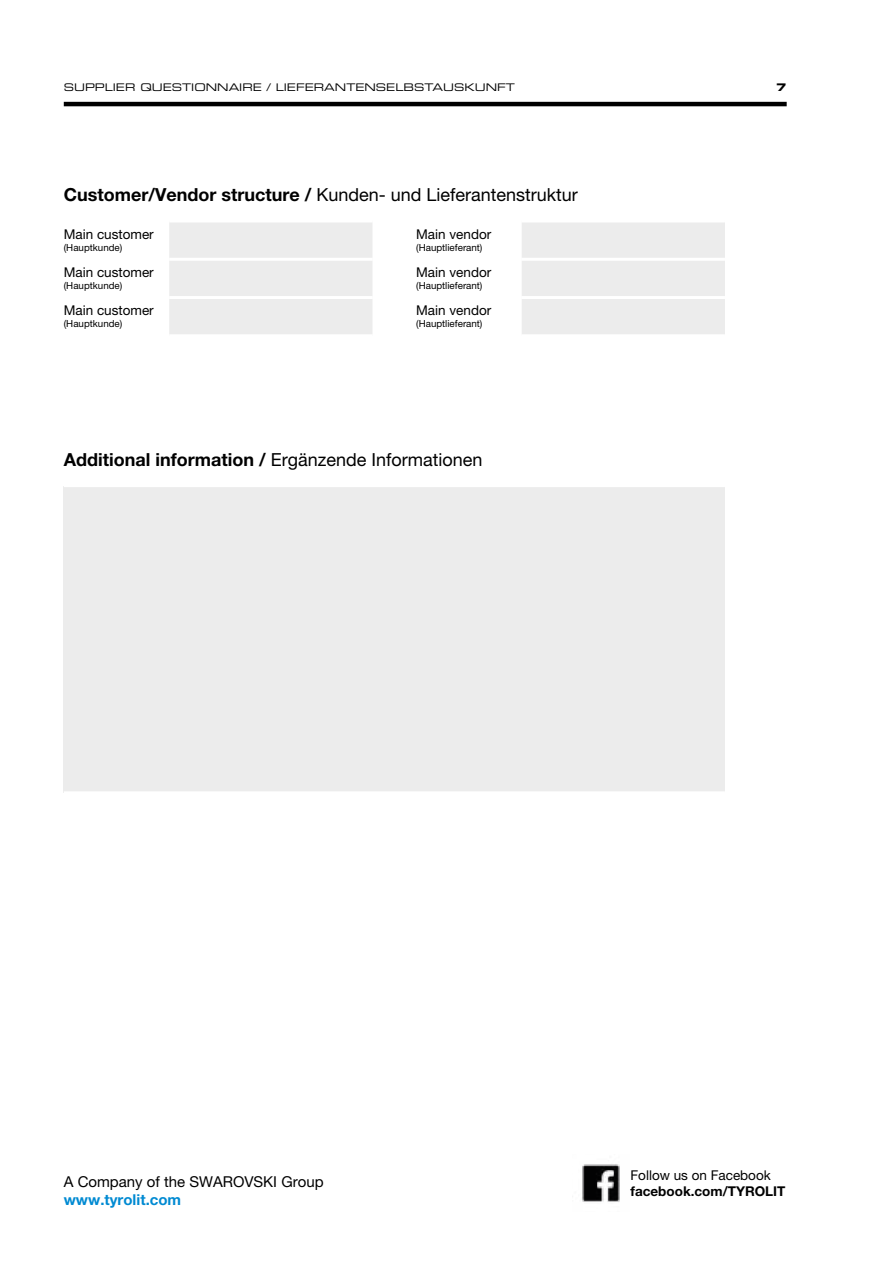
<style>
.page{position:relative;width:893px;height:1263px;background:#fff}
.page>*{position:absolute;margin:0;border:0;box-sizing:border-box;transform-origin:0 0}
.t1{font:18px "Helvetica Neue LT Pro";color:#000}
.t2{font:15px "Helvetica Neue LT Pro";color:#000}
.t3{font:700 15px "Helvetica Neue LT Pro";color:#008ad2}
.t4{font:13.5px "Helvetica Neue LT Pro";color:#000}
.t5{font:700 13.5px "Helvetica Neue LT Pro";color:#000}
.t6{font:10.5px "Eurostile LT Std Ex 2";color:#000}
.t7{font:10.5px "Eurostile LT Std Bold Ex 2";color:#000}
.t8{font:9.75px "Helvetica Neue LT Pro";color:#000}
.s1{font-weight:700}
</style>
<div class="page">
<hr style="left:64px;top:102px;width:723px;height:4px;background:#000">
<div style="left:64px;top:486px;width:661px;height:306px;background:#ececec"></div>
<hr style="left:64px;top:485px;width:661px;height:2px;background:#fff">
<hr style="left:64px;top:791px;width:661px;height:2px;background:#fff">
<svg style="left:169px;top:222px;width:556px;height:112px;fill:#ececec"></svg>
<hr style="left:169px;top:258px;width:203px;height:3px;background:#fff">
<hr style="left:372px;top:258px;width:44px;height:3px;background:#fff">
<hr style="left:416px;top:258px;width:106px;height:3px;background:#fff">
<hr style="left:522px;top:258px;width:203px;height:3px;background:#fff">
<hr style="left:169px;top:296px;width:203px;height:3px;background:#fff">
<hr style="left:372px;top:296px;width:44px;height:3px;background:#fff">
<hr style="left:416px;top:296px;width:106px;height:3px;background:#fff">
<hr style="left:522px;top:296px;width:203px;height:3px;background:#fff">
<img style="left:582px;top:1164px;width:38px;height:38px">
<p class="t6" style="left:64px;top:80px;width:453px">SUPPLIER QUESTIONNAIRE / LIEFERANTENSELBSTAUSKUNFT</p>
<p class="t7" style="left:776px;top:80px;width:12px">7</p>
<p class="t1" style="left:64px;top:184px;width:516px"><span class="s1">Customer/Vendor structure /</span> Kunden- und Lieferantenstruktur</p>
<p class="t4" style="left:64px;top:226px;width:92px">Main customer</p>
<p class="t8" style="left:64px;top:242px;width:60px">(Hauptkunde)</p>
<p class="t4" style="left:416px;top:226px;width:77px">Main vendor</p>
<p class="t8" style="left:416px;top:242px;width:68px">(Hauptlieferant)</p>
<p class="t4" style="left:64px;top:264px;width:92px">Main customer</p>
<p class="t8" style="left:64px;top:280px;width:60px">(Hauptkunde)</p>
<p class="t4" style="left:416px;top:264px;width:77px">Main vendor</p>
<p class="t8" style="left:416px;top:280px;width:68px">(Hauptlieferant)</p>
<p class="t4" style="left:64px;top:303px;width:92px">Main customer</p>
<p class="t8" style="left:64px;top:318px;width:60px">(Hauptkunde)</p>
<p class="t4" style="left:416px;top:303px;width:77px">Main vendor</p>
<p class="t8" style="left:416px;top:318px;width:68px">(Hauptlieferant)</p>
<p class="t1" style="left:64px;top:449px;width:420px"><span class="s1">Additional information /</span> Ergänzende Informationen</p>
<p class="t2" style="left:64px;top:1172px;width:261px">A Company of the SWAROVSKI Group</p>
<p class="t3" style="left:64px;top:1190px;width:119px">www.tyrolit.com</p>
<p class="t4" style="left:630px;top:1167px;width:142px">Follow us on Facebook</p>
<p class="t5" style="left:630px;top:1183px;width:156px">facebook.com/TYROLIT</p>
</div>
